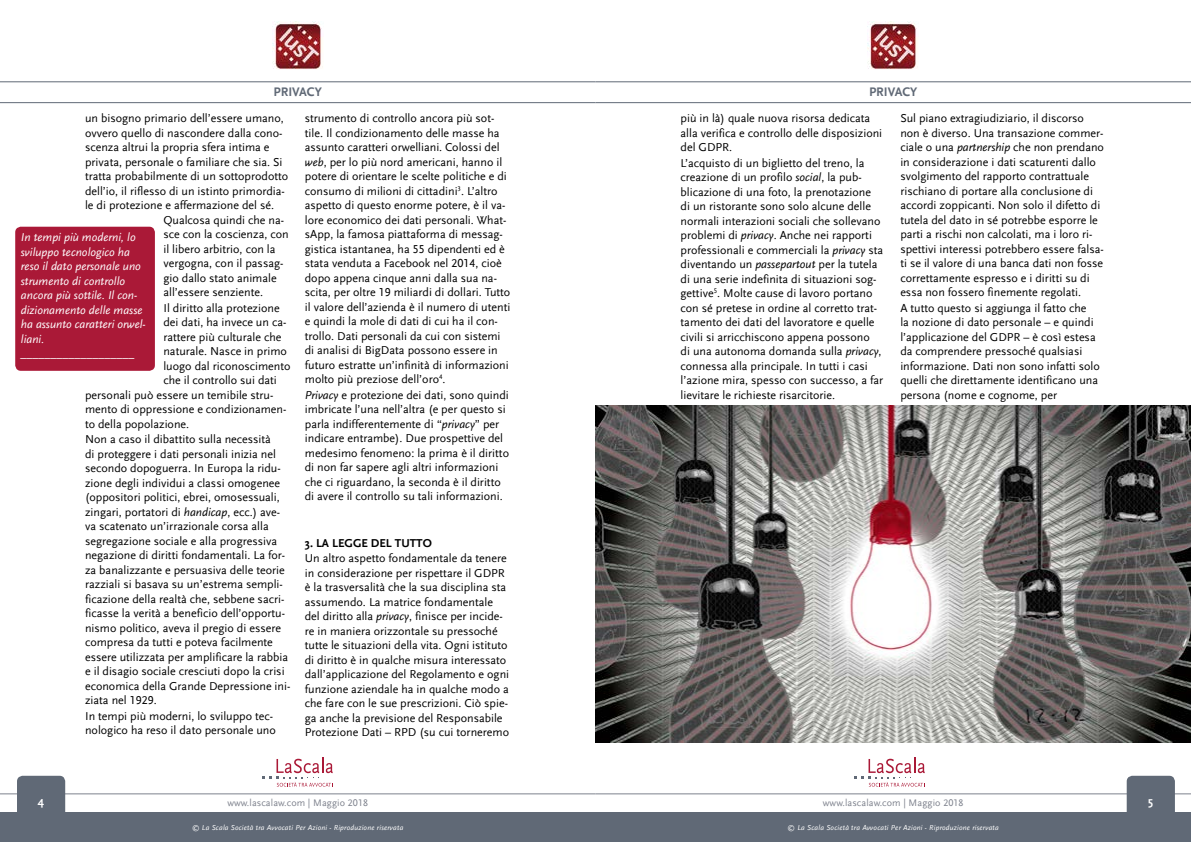
<style>
.page{position:relative;width:1191px;height:842px;background:#fff}
.page>*{position:absolute;margin:0;border:0;box-sizing:border-box;transform-origin:0 0}
.t1{font:700 13px "Scala Sans";color:#606976}
.t2{font:12px/14.5px "Scala Sans LF";color:#000}
.t3{font:italic 12px/14.6px "Scala Sans";color:#fff}
.t4{font:700 12px "Scala Sans";color:#000}
.t5{font:700 12px "Scala Sans";color:#fff}
.t6{font:10px "Scala Sans LF";letter-spacing:.01em;color:#7e828d}
.t7{font:italic 7.5px "Scala Sans";letter-spacing:.025em;color:#fff}
.s1{font-family:"Scala Sans";font-style:italic}
</style>
<div class="page">
<hr style="left:595px;top:793px;width:596px;height:1px;background:#7e828d">
<hr style="left:595px;top:81px;width:596px;height:1px;background:#606976">
<hr style="left:595px;top:102px;width:596px;height:1px;background:#606976">
<div style="left:595px;top:813px;width:596px;height:29px;background:#606976"></div>
<img style="left:867px;top:21px;width:51px;height:48px">
<hr style="left:0;top:793px;width:595px;height:1px;background:#7e828d">
<hr style="left:0;top:81px;width:595px;height:1px;background:#606976">
<hr style="left:0;top:102px;width:595px;height:1px;background:#606976">
<div style="left:0;top:813px;width:595px;height:29px;background:#606976"></div>
<div style="left:17px;top:776px;width:48px;height:49px;background:#606976;border-radius:6px"></div>
<div style="left:1126px;top:776px;width:48px;height:49px;background:#606976;border-radius:6px"></div>
<img style="left:272px;top:21px;width:51px;height:48px">
<svg style="left:263px;top:757px;width:70px;height:30px"></svg>
<svg style="left:854px;top:757px;width:71px;height:30px"></svg>
<div style="left:15px;top:227px;width:140px;height:144px;background:#aa1937;border-radius:6px"></div>
<img style="left:595px;top:405px;width:596px;height:338px">
<p class="t1" style="left:273px;top:85px;width:50px">PRIVACY</p>
<p class="t2" style="left:85px;top:111px;width:200px">un bisogno primario dell’essere umano,</p>
<p class="t2" style="left:85px;top:126px;width:199px">ovvero quello di nascondere dalla cono-</p>
<p class="t2" style="left:85px;top:140px;width:186px">scenza altrui la propria sfera intima e</p>
<p class="t2" style="left:85px;top:155px;width:199px">privata, personale o familiare che sia. Si</p>
<p class="t2" style="left:85px;top:169px;width:205px">tratta probabilmente di un sottoprodotto</p>
<p class="t2" style="left:85px;top:184px;width:201px">dell’io, il riflesso di un istinto primordia-</p>
<p class="t2" style="left:85px;top:198px;width:190px">le di protezione e affermazione del sé.</p>
<p class="t2" style="left:163px;top:213px;width:122px">Qualcosa quindi che na-</p>
<p class="t2" style="left:163px;top:227px;width:127px">sce con la coscienza, con</p>
<p class="t2" style="left:163px;top:242px;width:114px">il libero arbitrio, con la</p>
<p class="t2" style="left:163px;top:256px;width:122px">vergogna, con il passag-</p>
<p class="t2" style="left:163px;top:271px;width:115px">gio dallo stato animale</p>
<p class="t2" style="left:163px;top:285px;width:101px">all’essere senziente.</p>
<p class="t2" style="left:163px;top:301px;width:118px">Il diritto alla protezione</p>
<p class="t2" style="left:163px;top:315px;width:124px">dei dati, ha invece un ca-</p>
<p class="t2" style="left:163px;top:330px;width:119px">rattere più culturale che</p>
<p class="t2" style="left:163px;top:344px;width:125px">naturale. Nasce in primo</p>
<p class="t2" style="left:163px;top:359px;width:129px">luogo dal riconoscimento</p>
<p class="t2" style="left:163px;top:373px;width:115px">che il controllo sui dati</p>
<p class="t2" style="left:85px;top:388px;width:190px">personali può essere un temibile stru-</p>
<p class="t2" style="left:85px;top:402px;width:203px">mento di oppressione e condizionamen-</p>
<p class="t2" style="left:85px;top:417px;width:106px">to della popolazione.</p>
<p class="t2" style="left:85px;top:432px;width:187px">Non a caso il dibattito sulla necessità</p>
<p class="t2" style="left:85px;top:447px;width:192px">di proteggere i dati personali inizia nel</p>
<p class="t2" style="left:85px;top:461px;width:197px">secondo dopoguerra. In Europa la ridu-</p>
<p class="t2" style="left:85px;top:476px;width:197px">zione degli individui a classi omogenee</p>
<p class="t2" style="left:85px;top:490px;width:196px">(oppositori politici, ebrei, omosessuali,</p>
<p class="t2" style="left:85px;top:505px;width:196px">zingari, portatori di <span class="s1">handicap</span>, ecc.) ave-</p>
<p class="t2" style="left:85px;top:519px;width:185px">va scatenato un’irrazionale corsa alla</p>
<p class="t2" style="left:85px;top:534px;width:194px">segregazione sociale e alla progressiva</p>
<p class="t2" style="left:85px;top:548px;width:202px">negazione di diritti fondamentali. La for-</p>
<p class="t2" style="left:85px;top:563px;width:201px">za banalizzante e persuasiva delle teorie</p>
<p class="t2" style="left:85px;top:577px;width:199px">razziali si basava su un’estrema sempli-</p>
<p class="t2" style="left:85px;top:592px;width:201px">ficazione della realtà che, sebbene sacri-</p>
<p class="t2" style="left:85px;top:606px;width:201px">ficasse la verità a beneficio dell’opportu-</p>
<p class="t2" style="left:85px;top:621px;width:197px">nismo politico, aveva il pregio di essere</p>
<p class="t2" style="left:85px;top:635px;width:189px">compresa da tutti e poteva facilmente</p>
<p class="t2" style="left:85px;top:650px;width:204px">essere utilizzata per amplificare la rabbia</p>
<p class="t2" style="left:85px;top:664px;width:201px">e il disagio sociale cresciuti dopo la crisi</p>
<p class="t2" style="left:85px;top:679px;width:207px">economica della Grande Depressione ini-</p>
<p class="t2" style="left:85px;top:693px;width:73px">ziata nel 1929.</p>
<p class="t2" style="left:85px;top:709px;width:190px">In tempi più moderni, lo sviluppo tec-</p>
<p class="t2" style="left:85px;top:723px;width:192px">nologico ha reso il dato personale uno</p>
<p class="t3" style="left:21px;top:230px;width:127px">In tempi più moderni, lo sviluppo tecnologico ha reso il dato personale uno strumento di controllo ancora più sottile. Il con&shy;dizionamento delle masse ha assunto caratteri orwel&shy;liani. ___________________</p>
<p class="t2" style="left:305px;top:111px;width:207px">strumento di controllo ancora più sot&shy;tile. Il condizionamento delle masse ha assunto caratteri orwelliani. Colossi del <span class="s1">web</span>, per lo più nord americani, hanno il potere di orientare le scelte politiche e di consumo di milioni di cittadini<sup>3</sup>. L’altro aspetto di questo enorme potere, è il va&shy;lore economico dei dati personali. What&shy;sApp, la famosa piattaforma di messag&shy;gistica istantanea, ha 55 dipendenti ed è stata venduta a Facebook nel 2014, cioè dopo appena cinque anni dalla sua na&shy;scita, per oltre 19 miliardi di dollari. Tutto il valore dell’azienda è il numero di utenti e quindi la mole di dati di cui ha il con&shy;trollo. Dati personali da cui con sistemi di analisi di BigData possono essere in futuro estratte un’infinità di informazioni molto più preziose dell’oro<sup>4</sup>.<br><span class="s1">Privacy</span> e protezione dei dati, sono quindi imbricate l’una nell’altra (e per questo si parla indifferentemente di “<span class="s1">privacy</span>” per indicare entrambe). Due prospettive del medesimo fenomeno: la prima è il diritto di non far sapere agli altri informazioni che ci riguardano, la seconda è il diritto di avere il controllo su tali informazioni.</p>
<p class="t4" style="left:305px;top:536px;width:129px">3. LA LEGGE DEL TUTTO</p>
<p class="t2" style="left:305px;top:551px;width:206px">Un altro aspetto fondamentale da tenere in considerazione per rispettare il GDPR è la trasversalità che la sua disciplina sta assumendo. La matrice fondamentale del diritto alla <span class="s1">privacy</span>, finisce per incide&shy;re in maniera orizzontale su pressoché tutte le situazioni della vita. Ogni istituto di diritto è in qualche misura interessato dall’applicazione del Regolamento e ogni funzione aziendale ha in qualche modo a che fare con le sue prescrizioni. Ciò spie&shy;ga anche la previsione del Responsabile Protezione Dati – RPD (su cui torneremo</p>
<p class="t1" style="left:869px;top:85px;width:50px">PRIVACY</p>
<p class="t2" style="left:680px;top:111px;width:204px">più in là) quale nuova risorsa dedicata alla verifica e controllo delle disposizioni del GDPR.<br>L’acquisto di un biglietto del treno, la creazione di un profilo <span class="s1">social</span>, la pub&shy;blicazione di una foto, la prenotazione di un ristorante sono solo alcune delle normali interazioni sociali che sollevano problemi di <span class="s1">privacy</span>. Anche nei rapporti professionali e commerciali la <span class="s1">privacy</span> sta diventando un <span class="s1">passepartout</span> per la tutela di una serie indefinita di situazioni sog&shy;gettive<sup>5</sup>. Molte cause di lavoro portano con sé pretese in ordine al corretto trat&shy;tamento dei dati del lavoratore e quelle civili si arricchiscono appena possono<br>di una autonoma domanda sulla <span class="s1">privacy</span>, connessa alla principale. In tutti i casi l’azione mira, spesso con successo, a far lievitare le richieste risarcitorie.</p>
<p class="t2" style="left:900px;top:111px;width:205px">Sul piano extragiudiziario, il discorso non è diverso. Una transazione commer&shy;ciale o una <span class="s1">partnership</span> che non prendano in considerazione i dati scaturenti dallo svolgimento del rapporto contrattuale rischiano di portare alla conclusione di accordi zoppicanti. Non solo il difetto di tutela del dato in sé potrebbe esporre le parti a rischi non calcolati, ma i loro ri&shy;spettivi interessi potrebbero essere falsa&shy;ti se il valore di una banca dati non fosse correttamente espresso e i diritti su di essa non fossero finemente regolati.<br>A tutto questo si aggiunga il fatto che<br>la nozione di dato personale – e quindi l’applicazione del GDPR – è così estesa da comprendere pressoché qualsiasi informazione. Dati non sono infatti solo quelli che direttamente identificano una persona (nome e cognome, per</p>
<p class="t6" style="left:227px;top:797px;width:142px">www.lascalaw.com | Maggio 2018</p>
<p class="t6" style="left:823px;top:797px;width:142px">www.lascalaw.com | Maggio 2018</p>
<p class="t5" style="left:38px;top:794px;width:8px">4</p>
<p class="t5" style="left:1148px;top:794px;width:6px">5</p>
<p class="t7" style="left:192px;top:824px;width:213px">© La Scala Società tra Avvocati Per Azioni - Riproduzione riservata</p>
<p class="t7" style="left:787px;top:824px;width:213px">© La Scala Società tra Avvocati Per Azioni - Riproduzione riservata</p>
</div>
